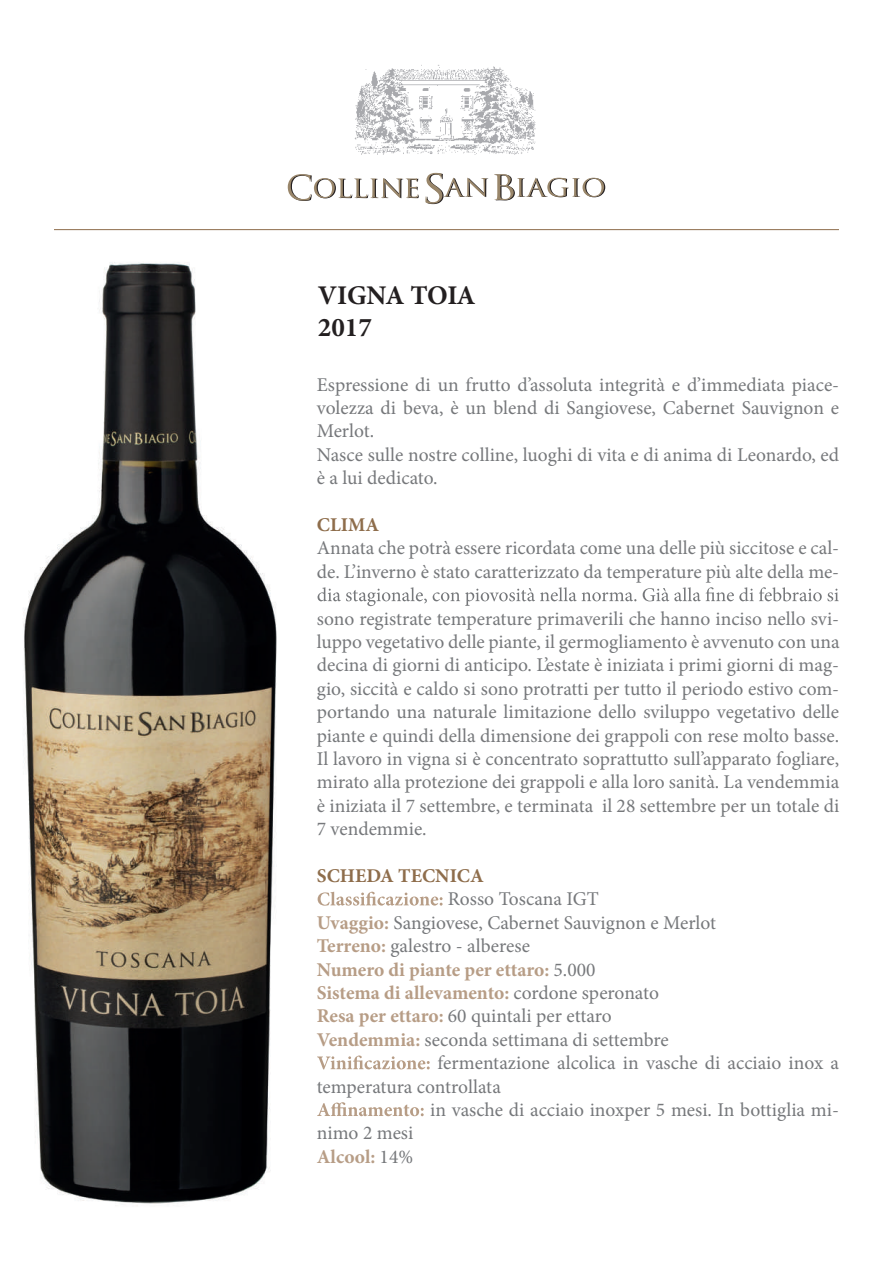
<style>
.page{position:relative;width:893px;height:1263px;background:#fff}
.page>*{position:absolute;margin:0;border:0;box-sizing:border-box;transform-origin:0 0}
.t1{font:700 27px/32.4px "Minion Pro";letter-spacing:-.005em;color:#231f20}
.t2{font:19.5px/23.4px "Minion Pro";color:#76787b}
.t3{font:700 19.5px "Minion Pro";color:#b79d86}
.t4{font:700 19.5px "Minion Pro";color:#8e6d4b}
.s1{font-weight:700;color:#b79d86}
.s2{font-weight:400;color:#76787b}
</style>
<div class="page">
<svg style="left:425px;top:173px;width:63px;height:31px"></svg>
<svg style="left:494px;top:174px;width:111px;height:26px"></svg>
<svg style="left:288px;top:174px;width:131px;height:27px"></svg>
<img style="left:354px;top:64px;width:182px;height:91px">
<img style="left:23px;top:230px;width:294px;height:976px">
<svg style="left:318px;top:587px;width:521px;height:19px"></svg>
<svg style="left:318px;top:892px;width:125px;height:14px"></svg>
<svg style="left:317px;top:1055px;width:113px;height:14px"></svg>
<svg style="left:317px;top:1102px;width:107px;height:14px"></svg>
<hr style="left:54px;top:229px;width:785px;height:1px;background:#8e6d4b">
<h1 class="t1" style="left:318px;top:278px;width:159px">VIGNA TOIA<br>2017</h1>
<p class="t2" style="left:317px;top:373px;width:524px">Espressione di un frutto d’assoluta integrità e d’immediata piace&shy;volezza di beva, è un blend di Sangiovese, Cabernet Sauvignon e Merlot.<br>Nasce sulle nostre colline, luoghi di vita e di anima di Leonardo, ed è a lui dedicato.</p>
<p class="t4" style="left:317px;top:511px;width:64px">CLIMA</p>
<p class="t2" style="left:317px;top:536px;width:524px">Annata che potrà essere ricordata come una delle più siccitose e cal&shy;de. L’inverno è stato caratterizzato da temperature più alte della me-</p>
<p class="t2" style="left:317px;top:607px;width:524px;text-align:justify">sono registrate temperature primaverili che hanno inciso nello svi&shy;luppo vegetativo delle piante, il germogliamento è avvenuto con una decina di giorni di anticipo. L’estate è iniziata i primi giorni di mag&shy;gio, siccità e caldo si sono protratti per tutto il periodo estivo com&shy;portando una naturale limitazione dello sviluppo vegetativo delle piante e quindi della dimensione dei grappoli con rese molto basse.<br>Il lavoro in vigna si è concentrato soprattutto sull’apparato fogliare, mirato alla protezione dei grappoli e alla loro sanità. La vendemmia è iniziata il 7 settembre, e terminata il 28 settembre per un totale di 7 vendemmie.</p>
<p class="t4" style="left:317px;top:862px;width:168px">SCHEDA TECNICA</p>
<p class="t2" style="left:448px;top:887px;width:152px">Rosso Toscana IGT</p>
<p class="t2" style="left:317px;top:911px;width:401px"><span class="s1">Uvaggio:</span> Sangiovese, Cabernet Sauvignon e Merlot</p>
<p class="t2" style="left:317px;top:934px;width:215px"><span class="s1">Terreno:</span> galestro - alberese</p>
<p class="t3" style="left:317px;top:955px;width:280px">Numero di piante per ettaro: <span class="s2">5.000</span></p>
<p class="t3" style="left:317px;top:979px;width:344px">Sistema di allevamento: <span class="s2">cordone speronato</span></p>
<p class="t2" style="left:317px;top:1004px;width:297px"><span class="s1">Resa per ettaro:</span> 60 quintali per ettaro</p>
<p class="t2" style="left:317px;top:1028px;width:353px"><span class="s1">Vendemmia:</span> seconda settimana di settembre</p>
<p class="t2" style="left:438px;top:1051px;width:403px">fermentazione alcolica in vasche di acciaio inox a</p>
<p class="t2" style="left:317px;top:1075px;width:186px">temperatura controllata</p>
<p class="t2" style="left:430px;top:1098px;width:410px">in vasche di acciaio inoxper 5 mesi. In bottiglia mi-</p>
<p class="t2" style="left:317px;top:1121px;width:98px">nimo 2 mesi</p>
<p class="t3" style="left:317px;top:1143px;width:98px">Alcool: <span class="s2">14%</span></p>
</div>
